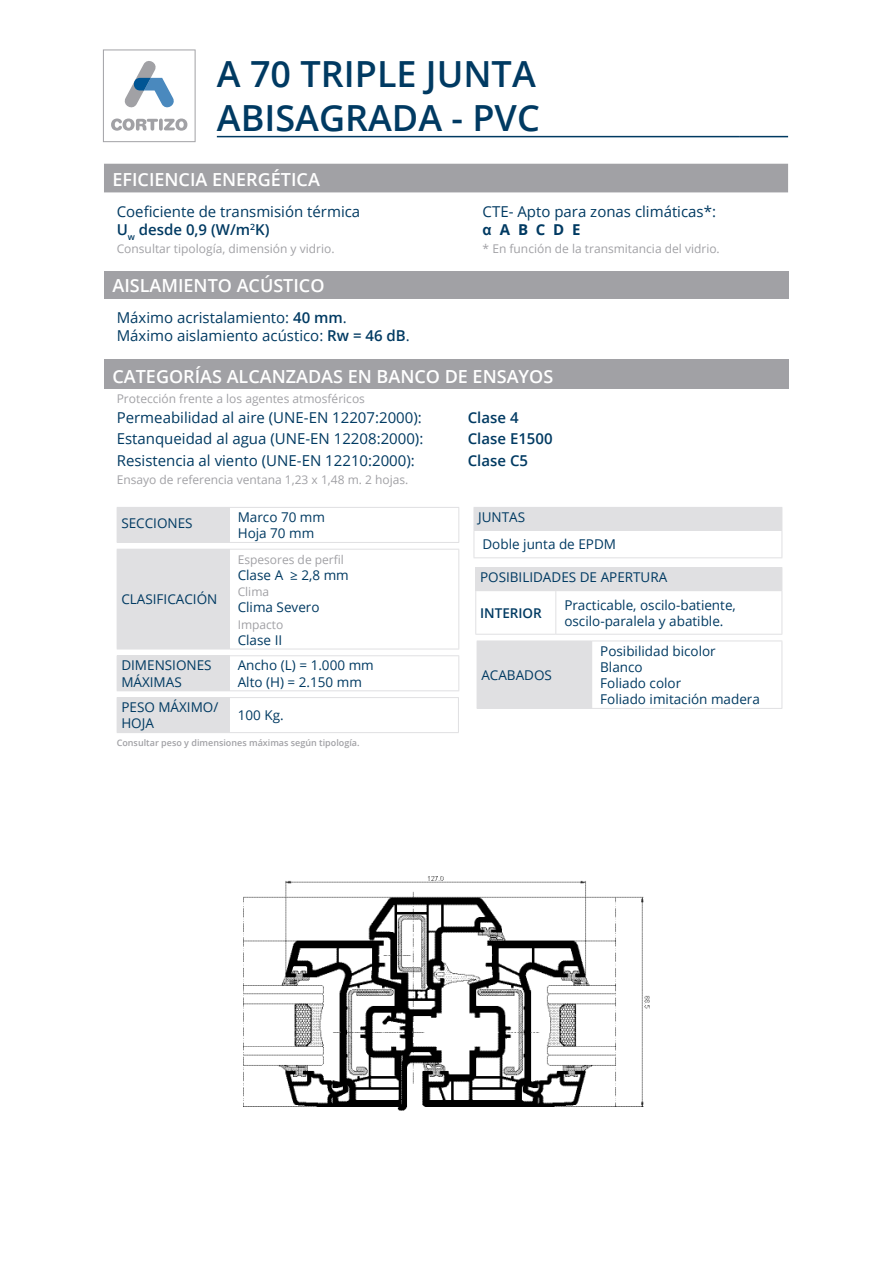
<style>
.page{position:relative;width:893px;height:1263px;background:#fff}
.page>*{position:absolute;margin:0;border:0;box-sizing:border-box;transform-origin:0 0}
.t1{font:600 36px/43.2px "Open Sans";color:#003a62}
.t2{font:600 18px "Open Sans";color:#fff}
.t3{font:15px/18px "Open Sans";color:#003a62}
.t4{font:600 15px "Open Sans";color:#003a62}
.t5{font:13.5px/16.2px "Open Sans";color:#003a62}
.t6{font:600 13.5px "Open Sans";color:#003a62}
.t7{font:12px "Open Sans";color:#a1a1a5}
.t8{font:600 9px "Open Sans";color:#a1a1a5}
.s1{font-weight:600}
.s2{font-family:"Arial";font-weight:700}
.s3{font-weight:700}
</style>
<div class="page">
<svg style="left:103px;top:49px;width:93px;height:93px"></svg>
<div style="left:104px;top:164px;width:684px;height:28px;background:#a1a1a5"></div>
<div style="left:104px;top:271px;width:684px;height:28px;background:#a1a1a5"></div>
<div style="left:104px;top:360px;width:685px;height:29px;background:#a1a1a5"></div>
<div style="left:117px;top:507px;width:112px;height:35px;background:#e0e0e2"></div>
<hr style="left:229px;top:507px;width:230px;height:1px;background:#e0e0e2">
<hr style="left:458px;top:508px;width:1px;height:34px;background:#e0e0e2">
<hr style="left:229px;top:542px;width:230px;height:1px;background:#e0e0e2">
<hr style="left:229px;top:508px;width:1px;height:34px;background:#e0e0e2">
<hr style="left:117px;top:542px;width:112px;height:1px;background:#e0e0e2">
<div style="left:117px;top:549px;width:112px;height:100px;background:#e0e0e2"></div>
<hr style="left:229px;top:549px;width:230px;height:1px;background:#e0e0e2">
<hr style="left:229px;top:549px;width:1px;height:100px;background:#e0e0e2">
<hr style="left:458px;top:549px;width:1px;height:100px;background:#e0e0e2">
<hr style="left:117px;top:649px;width:112px;height:1px;background:#e0e0e2">
<hr style="left:229px;top:649px;width:230px;height:1px;background:#e0e0e2">
<div style="left:117px;top:656px;width:112px;height:35px;background:#e0e0e2"></div>
<hr style="left:117px;top:655px;width:112px;height:1px;background:#e0e0e2">
<hr style="left:229px;top:655px;width:230px;height:1px;background:#e0e0e2">
<hr style="left:229px;top:656px;width:1px;height:34px;background:#e0e0e2">
<hr style="left:458px;top:656px;width:1px;height:34px;background:#e0e0e2">
<hr style="left:229px;top:690px;width:230px;height:1px;background:#e0e0e2">
<div style="left:117px;top:697px;width:112px;height:36px;background:#e0e0e2"></div>
<hr style="left:229px;top:697px;width:230px;height:1px;background:#e0e0e2">
<hr style="left:229px;top:698px;width:1px;height:34px;background:#e0e0e2">
<hr style="left:458px;top:698px;width:1px;height:34px;background:#e0e0e2">
<hr style="left:229px;top:732px;width:230px;height:1px;background:#e0e0e2">
<div style="left:474px;top:507px;width:308px;height:23px;background:#e0e0e2"></div>
<hr style="left:474px;top:530px;width:308px;height:1px;background:#e0e0e2">
<svg style="left:474px;top:531px;width:1px;height:26px"></svg>
<svg style="left:782px;top:508px;width:1px;height:49px"></svg>
<hr style="left:474px;top:557px;width:308px;height:1px;background:#e0e0e2">
<div style="left:476px;top:568px;width:306px;height:23px;background:#e0e0e2"></div>
<hr style="left:475px;top:567px;width:81px;height:1px;background:#e0e0e2">
<svg style="left:475px;top:568px;width:1px;height:22px"></svg>
<hr style="left:556px;top:567px;width:226px;height:1px;background:#e0e0e2">
<svg style="left:782px;top:568px;width:1px;height:22px"></svg>
<hr style="left:475px;top:590px;width:81px;height:1px;background:#e0e0e2">
<hr style="left:475px;top:591px;width:1px;height:43px;background:#e0e0e2">
<hr style="left:555px;top:591px;width:1px;height:43px;background:#e0e0e2">
<hr style="left:782px;top:591px;width:1px;height:43px;background:#e0e0e2">
<hr style="left:475px;top:634px;width:81px;height:1px;background:#e0e0e2">
<hr style="left:556px;top:634px;width:226px;height:1px;background:#e0e0e2">
<div style="left:477px;top:641px;width:115px;height:67px;background:#e0e0e2"></div>
<hr style="left:592px;top:641px;width:190px;height:1px;background:#e0e0e2">
<hr style="left:782px;top:641px;width:1px;height:67px;background:#e0e0e2">
<hr style="left:477px;top:708px;width:115px;height:1px;background:#e0e0e2">
<hr style="left:592px;top:708px;width:190px;height:1px;background:#e0e0e2">
<hr style="left:217px;top:136px;width:523px;height:1px;background:#003a62">
<hr style="left:740px;top:136px;width:48px;height:1px;background:#003a62">
<img style="left:243px;top:876px;width:407px;height:234px">
<h1 class="t1" style="left:217px;top:56px;width:324px">A 70 TRIPLE JUNTA<br>ABISAGRADA - PVC</h1>
<h2 class="t2" style="left:112px;top:172px;width:209px">EFICIENCIA ENERGÉTICA</h2>
<p class="t3" style="left:117px;top:202px;width:245px">Coeficiente de transmisión térmica<br><span class="s1">U</span><sub>w</sub> <span class="s1">desde 0,9 (W/m</span><sup>2</sup><span class="s1">K)</span></p>
<p class="t7" style="left:117px;top:240px;width:219px">Consultar tipología, dimensión y vidrio.</p>
<p class="t3" style="left:483px;top:202px;width:235px">CTE- Apto para zonas climáticas*: <span class="s2">α</span> <span class="s3">A B C D E</span></p>
<p class="t7" style="left:483px;top:240px;width:239px">* En función de la transmitancia del vidrio.</p>
<h2 class="t2" style="left:112px;top:279px;width:214px">AISLAMIENTO ACÚSTICO</h2>
<p class="t3" style="left:117px;top:308px;width:294px">Máximo acristalamiento: <span class="s1">40 mm</span>.<br>Máximo aislamiento acústico: <span class="s1">Rw = 46 dB</span>.</p>
<h2 class="t2" style="left:112px;top:369px;width:442px">CATEGORÍAS ALCANZADAS EN BANCO DE ENSAYOS</h2>
<p class="t7" style="left:117px;top:390px;width:250px">Protección frente a los agentes atmosféricos</p>
<p class="t3" style="left:117px;top:408px;width:307px">Permeabilidad al aire (UNE-EN 12207:2000):</p>
<p class="t4" style="left:468px;top:412px;width:52px">Clase 4</p>
<p class="t3" style="left:117px;top:430px;width:308px">Estanqueidad al agua (UNE-EN 12208:2000):</p>
<p class="t4" style="left:468px;top:433px;width:86px">Clase E1500</p>
<p class="t3" style="left:117px;top:451px;width:300px">Resistencia al viento (UNE-EN 12210:2000):</p>
<p class="t4" style="left:468px;top:454px;width:62px">Clase C5</p>
<p class="t7" style="left:117px;top:471px;width:293px">Ensayo de referencia ventana 1,23 x 1,48 m. 2 hojas.</p>
<p class="t5" style="left:121px;top:515px;width:73px">SECCIONES</p>
<p class="t5" style="left:238px;top:509px;width:89px">Marco 70 mm<br>Hoja 70 mm</p>
<p class="t5" style="left:482px;top:503px;width:135px;line-height:27.3px;text-indent:-4px">JUNTAS<br>Doble junta de EPDM</p>
<p class="t5" style="left:480px;top:569px;width:189px">POSIBILIDADES DE APERTURA</p>
<p class="t6" style="left:480px;top:607px;width:63px">INTERIOR</p>
<p class="t5" style="left:564px;top:596px;width:173px">Practicable, oscilo-batiente, oscilo-paralela y abatible.</p>
<p class="t7" style="left:238px;top:551px;width:108px">Espesores de perfil</p>
<p class="t5" style="left:238px;top:567px;width:113px">Clase A ≥ 2,8 mm</p>
<p class="t7" style="left:238px;top:584px;width:33px">Clima</p>
<p class="t5" style="left:238px;top:599px;width:83px">Clima Severo</p>
<p class="t7" style="left:238px;top:616px;width:47px">Impacto</p>
<p class="t5" style="left:238px;top:631px;width:46px">Clase II</p>
<p class="t5" style="left:121px;top:591px;width:98px">CLASIFICACIÓN</p>
<p class="t5" style="left:600px;top:642px;width:161px">Posibilidad bicolor<br>Blanco<br>Foliado color<br>Foliado imitación madera</p>
<p class="t5" style="left:121px;top:657px;width:92px">DIMENSIONES<br>MÁXIMAS</p>
<p class="t5" style="left:238px;top:657px;width:138px">Ancho (L) = 1.000 mm<br>Alto (H) = 2.150 mm</p>
<p class="t5" style="left:121px;top:699px;width:99px">PESO MÁXIMO/<br>HOJA</p>
<p class="t5" style="left:238px;top:707px;width:47px">100 Kg.</p>
<p class="t8" style="left:117px;top:739px;width:244px">Consultar peso y dimensiones máximas según tipología.</p>
<p class="t5" style="left:481px;top:666px;width:72px">ACABADOS</p>
</div>
